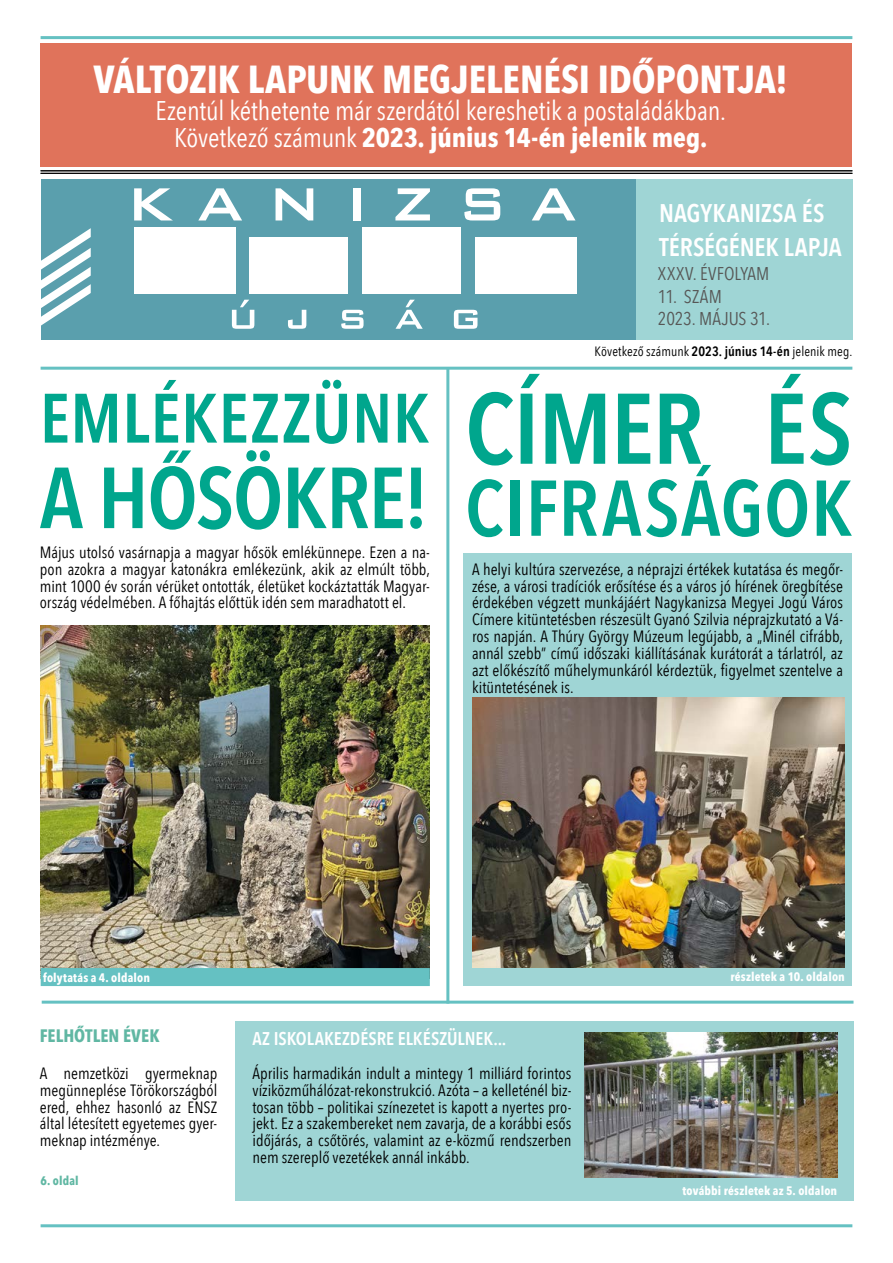
<style>
.page{position:relative;width:893px;height:1263px;background:#fff}
.page>*{position:absolute;margin:0;border:0;box-sizing:border-box;transform-origin:0 0}
.t1{font:600 99px "Avenir Next Condensed";letter-spacing:-.015em;color:#00a68d}
.t2{font:600 85.5px "Avenir Next Condensed";letter-spacing:-.015em;color:#00a68d}
.t3{font:600 78px "Avenir Next Condensed";letter-spacing:.01em;color:#00a68d}
.t4{font:600 69px "Avenir Next Condensed";letter-spacing:.01em;color:#00a68d}
.t5{font:700 39px "Avenir Next Condensed";letter-spacing:-.005em;color:#fff}
.t6{font:27px/27px "Avenir Next Condensed";letter-spacing:-.005em;color:#fff;text-align:center}
.t7{font:600 25.5px/33.6px "Avenir Next Condensed";color:#fff}
.t8{font:18.45px/22.2px "Avenir Next Condensed";letter-spacing:.005em;color:#575756}
.t9{font:600 18.45px "Avenir Next Condensed";letter-spacing:-.005em;color:#fff}
.t10{font:700 18px "Avenir Next Condensed";letter-spacing:.005em;color:#60b7a3}
.t11{font:16.35px/16.8px "Avenir Next Condensed";color:#000;text-align:justify}
.t12{font:13.5px "Avenir Next Condensed";letter-spacing:.005em;color:#000}
.t13{font:700 12.3px "Avenir Next Condensed";letter-spacing:.015em;color:#fff}
.t14{font:700 12.3px "Avenir Next Condensed";letter-spacing:.01em;color:#60b7a3}
.s1{font-weight:700}
.s2{font-weight:600}
</style>
<div class="page">
<img style="left:41px;top:625px;width:388px;height:343px">
<div style="left:41px;top:43px;width:811px;height:124px;background:#e0735b"></div>
<div style="left:41px;top:179px;width:596px;height:161px;background:#5a9fad"></div>
<div style="left:636px;top:179px;width:216px;height:161px;background:#9fd5d5"></div>
<svg style="left:41px;top:228px;width:50px;height:98px"></svg>
<div style="left:134px;top:227px;width:102px;height:67px;background:#fff"></div>
<div style="left:362px;top:227px;width:99px;height:67px;background:#fff"></div>
<div style="left:250px;top:237px;width:98px;height:57px;background:#fff"></div>
<div style="left:475px;top:237px;width:101px;height:57px;background:#fff"></div>
<svg style="left:134px;top:188px;width:38px;height:32px"></svg>
<svg style="left:198px;top:188px;width:44px;height:32px"></svg>
<svg style="left:276px;top:188px;width:37px;height:32px"></svg>
<div style="left:353px;top:188px;width:7px;height:32px;background:#fff"></div>
<svg style="left:395px;top:188px;width:35px;height:32px"></svg>
<svg style="left:464px;top:188px;width:36px;height:32px"></svg>
<svg style="left:532px;top:188px;width:43px;height:32px"></svg>
<svg style="left:232px;top:300px;width:22px;height:29px"></svg>
<svg style="left:288px;top:310px;width:18px;height:19px"></svg>
<svg style="left:341px;top:310px;width:23px;height:19px"></svg>
<svg style="left:396px;top:300px;width:27px;height:29px"></svg>
<svg style="left:454px;top:310px;width:23px;height:19px"></svg>
<div style="left:235px;top:1021px;width:618px;height:179px;background:#9fd5d5"></div>
<hr style="left:42px;top:1001px;width:811px;height:3px;background:#65c1c2">
<hr style="left:41px;top:367px;width:811px;height:3px;background:#65c1c2">
<hr style="left:446px;top:369px;width:3px;height:634px;background:#65c1c2">
<div style="left:463px;top:554px;width:389px;height:432px;background:#9fd5d5"></div>
<img style="left:472px;top:698px;width:372px;height:270px">
<hr style="left:41px;top:36px;width:811px;height:3px;background:#65c1c2">
<hr style="left:41px;top:171px;width:811px;height:1px;background:#000">
<hr style="left:41px;top:173px;width:811px;height:1px;background:#000">
<hr style="left:41px;top:1224px;width:811px;height:3px;background:#65c1c2">
<div style="left:41px;top:968px;width:389px;height:18px;background:#65c1c2"></div>
<img style="left:585px;top:1032px;width:252px;height:146px">
<h3 class="t5" style="left:93px;top:55px;width:696px">VÁLTOZIK LAPUNK MEGJELENÉSI IDŐPONTJA!</h3>
<h3 class="t6" style="left:156px;top:96px;width:572px">Ezentúl kéthetente már szerdától kereshetik a postaládákban.<br>Következő számunk <span class="s1">2023. június 14-én jelenik meg.</span></h3>
<h3 class="t7" style="left:659px;top:196px;width:184px">NAGYKANIZSA ÉS<br>TÉRSÉGÉNEK LAPJA</h3>
<p class="t8" style="left:658px;top:262px;width:113px">XXXV. ÉVFOLYAM</p>
<p class="t8" style="left:658px;top:284px;width:114px">11. SZÁM<br>2023. MÁJUS 31.</p>
<h3 class="t4" style="left:40px;top:359px;width:391px">EMLÉKEZZÜNK</h3>
<h2 class="t2" style="left:40px;top:424px;width:391px">A HŐSÖKRE!</h2>
<p class="t11" style="left:40px;top:543px;width:392px">Május utolsó vasárnapja a magyar hősök emlékünnepe. Ezen a na&shy;pon azokra a magyar katonákra emlékezünk, akik az elmúlt több, mint 1000 év során vérüket ontották, életüket kockáztatták Magyar&shy;ország védelmében. A főhajtás előttük idén sem maradhatott el.</p>
<p class="t12" style="left:595px;top:340px;width:259px">Következő számunk <span class="s2">2023. június 14-én</span> jelenik meg.</p>
<h1 class="t1" style="left:465px;top:344px;width:389px">CÍMER ÉS</h1>
<h3 class="t3" style="left:465px;top:441px;width:389px">CIFRASÁGOK</h3>
<p class="t11" style="left:472px;top:560px;width:372px">A helyi kultúra szervezése, a néprajzi értékek kutatása és megőr&shy;zése, a városi tradíciók erősítése és a város jó hírének öregbítése érdekében végzett munkájáért Nagykanizsa Megyei Jogú Város Címere kitüntetésben részesült Gyanó Szilvia néprajzkutató a Vá&shy;ros napján. A Thúry György Múzeum legújabb, a „Minél cifrább, annál szebb” című időszaki kiállításának kurátorát a tárlatról, az azt előkészítő műhelymunkáról kérdeztük, figyelmet szentelve a kitüntetésének is.</p>
<p class="t13" style="left:43px;top:970px;width:108px">folytatás a 4. oldalon</p>
<p class="t13" style="left:730px;top:970px;width:116px">részletek a 10. oldalon</p>
<p class="t10" style="left:40px;top:1025px;width:121px">FELHŐTLEN ÉVEK</p>
<p class="t11" style="left:40px;top:1064px;width:179px">A nemzetközi gyermeknap megünneplése Törökországból ered, ehhez hasonló az ENSZ által létesített egyetemes gyer&shy;meknap intézménye.</p>
<p class="t14" style="left:41px;top:1173px;width:40px">6. oldal</p>
<p class="t9" style="left:252px;top:1023px;width:255px">AZ ISKOLAKEZDÉSRE ELKÉSZÜLNEK...</p>
<p class="t11" style="left:252px;top:1064px;width:320px">Április harmadikán indult a mintegy 1 milliárd forintos víziközműhálózat-rekonstrukció. Azóta – a kelleténél biz&shy;tosan több – politikai színezetet is kapott a nyertes pro&shy;jekt. Ez a szakembereket nem zavarja, de a korábbi esős időjárás, a csőtörés, valamint az e-közmű rendszerben nem szereplő vezetékek annál inkább.</p>
<p class="t13" style="left:682px;top:1183px;width:156px">további részletek az 5. oldalon</p>
</div>
